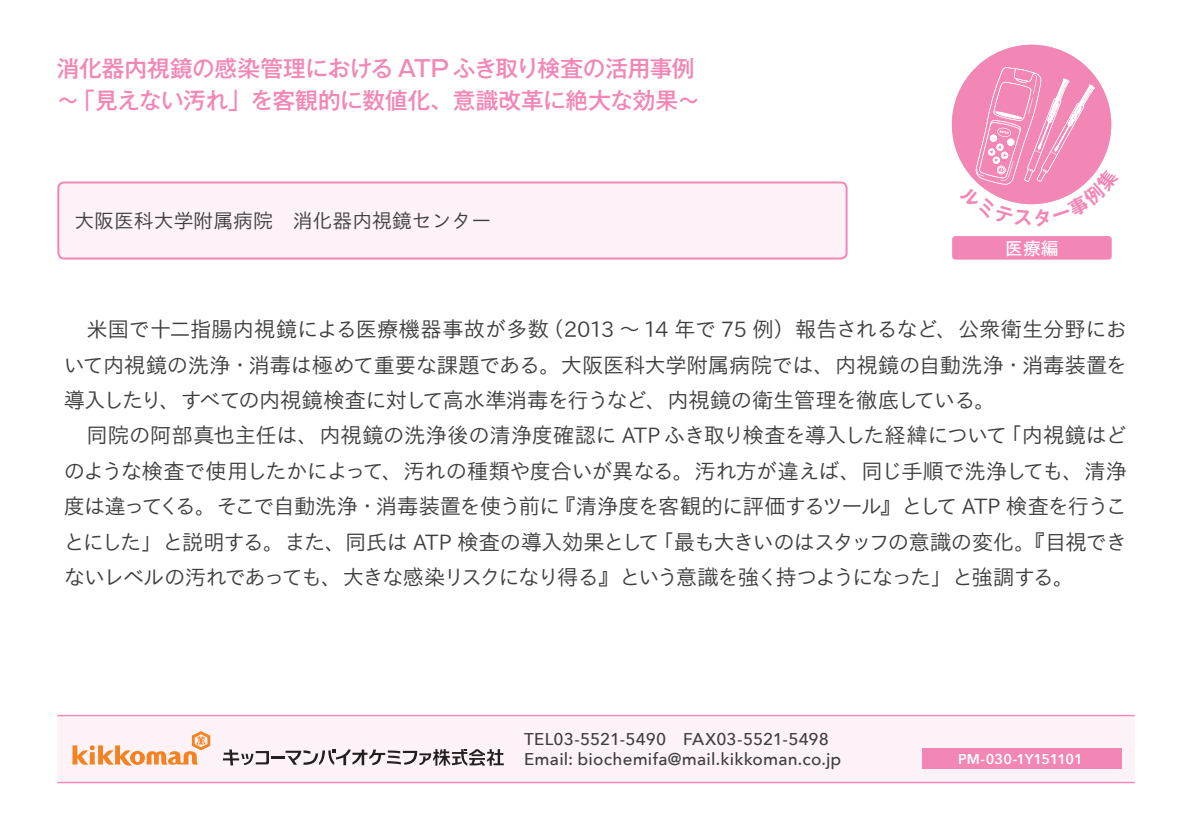
<style>
.page{position:relative;width:1191px;height:840px;background:#fff}
.page>*{position:absolute;margin:0;border:0;box-sizing:border-box;transform-origin:0 0}
.t1{font:500 22.6px "Gothic MB101 Pr 5";letter-spacing:-.01em;color:#f287b6}
.t2{font:300 21.2px/35.4px "TB Go Pro";letter-spacing:-.065em;color:#3e3e3f;text-align:justify}
.t3{font:300 19.8px "TB Go Pro";color:#3e3e3f}
.t4{font:17.8px "TB Go Std Medium 90 pv RKSJ H";color:#fff}
.t5{font:500 17px "Avenir Next";letter-spacing:.01em;color:#3e3e3f}
.t6{font:600 14.2px "Avenir Next";letter-spacing:-.02em;color:#fff}
</style>
<div class="page">
<div style="left:57px;top:714px;width:1077px;height:68px;background:#fdf2f7;border-radius:6px"></div>
<div style="left:58px;top:182px;width:789px;height:77px;background:#fdf2f7;border-radius:6px"></div>
<div style="left:952px;top:45px;width:159px;height:159px;background:#f287b6;border-radius:50%"></div>
<div style="left:952px;top:236px;width:159px;height:23px;background:#f287b6;border-radius:3px"></div>
<div style="left:57px;top:181px;width:790px;height:78px;border:2px solid #f287b6;border-radius:6px"></div>
<div style="left:922px;top:748px;width:199px;height:20px;background:#f287b6"></div>
<svg style="left:223px;top:749px;width:281px;height:16px"></svg>
<svg style="left:72px;top:731px;width:138px;height:34px"></svg>
<hr style="left:57px;top:714px;width:1077px;height:1px;background:#f287b6">
<hr style="left:57px;top:781px;width:1077px;height:1px;background:#f287b6">
<svg style="left:959px;top:67px;width:153px;height:138px"></svg>
<p class="t1" style="left:57px;top:50px;width:639px">消化器内視鏡の感染管理における ATPふき取り検査の活用事例</p>
<p class="t1" style="left:57px;top:81px;width:645px">〜「見えない汚れ」を客観的に数値化、意識改革に絶大な効果〜</p>
<p class="t3" style="left:74px;top:204px;width:418px">大阪医科大学附属病院　消化器内視鏡センター</p>
<p class="t4" style="left:1005px;top:234px;width:55px">医療編</p>
<p class="t2" style="left:64px;top:309px;width:1065px;text-indent:23px">米国で十二指腸内視鏡による医療機器事故が多数（2013 〜 14 年で 75 例）報告されるなど、公衆衛生分野において内視鏡の洗浄・消毒は極めて重要な課題である。大阪医科大学附属病院では、内視鏡の自動洗浄・消毒装置を導入したり、すべての内視鏡検査に対して高水準消毒を行うなど、内視鏡の衛生管理を徹底している。</p>
<p class="t2" style="left:64px;top:415px;width:1065px;text-indent:23px">同院の阿部真也主任は、内視鏡の洗浄後の清浄度確認に ATP ふき取り検査を導入した経緯について「内視鏡はどのような検査で使用したかによって、汚れの種類や度合いが異なる。汚れ方が違えば、同じ手順で洗浄しても、清浄度は違ってくる。そこで自動洗浄・消毒装置を使う前に『清浄度を客観的に評価するツール』として ATP 検査を行うことにした」と説明する。また、同氏は ATP 検査の導入効果として「最も大きいのはスタッフの意識の変化。『目視できないレベルの汚れであっても、大きな感染リスクになり得る』という意識を強く持つようになった」と強調する。</p>
<p class="t5" style="left:524px;top:724px;width:306px">TEL03-5521-5490 FAX03-5521-5498</p>
<p class="t5" style="left:524px;top:744px;width:319px">Email: biochemifa@mail.kikkoman.co.jp</p>
<p class="t6" style="left:958px;top:746px;width:126px">PM-030-1Y151101</p>
</div>
